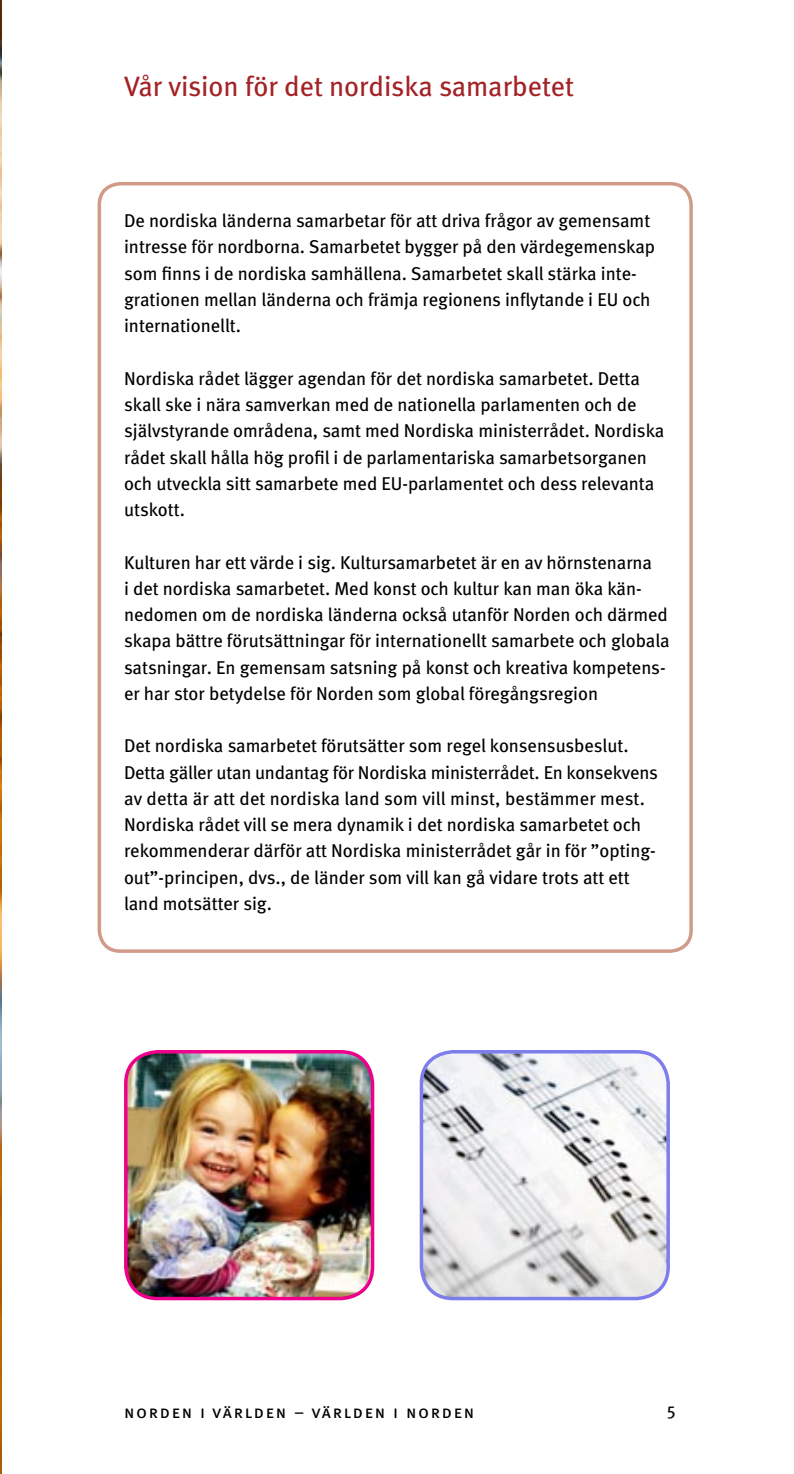
<style>
.page{position:relative;width:794px;height:1474px;background:#fff}
.page>*{position:absolute;margin:0;border:0;box-sizing:border-box;transform-origin:0 0}
.t1{font:28px "Meta Book LF";color:#a32327}
.t2{font:18.55px/26.2px "Meta Book LF";color:#000}
.t3{font:17.5px "Meta Book LF Caps";letter-spacing:.1em;color:#000}
.t4{font:17.5px "Meta Book LF";color:#000}
</style>
<div class="page">
<img style="left:0;top:0;width:2px;height:1473px">
<img style="left:126px;top:1051px;width:246px;height:247px">
<div style="left:124px;top:1050px;width:250px;height:250px;border:3px solid #ec008c;border-radius:32px"></div>
<img style="left:421px;top:1051px;width:247px;height:247px">
<div style="left:420px;top:1050px;width:250px;height:250px;border:3px solid #7d7deb;border-radius:32px"></div>
<div style="left:98px;top:182px;width:595px;height:770px;border:4px solid #d19a89;border-radius:21px"></div>
<h1 class="t1" style="left:124px;top:70px;width:451px">Vår vision för det nordiska samarbetet</h1>
<p class="t2" style="left:124px;top:207px;width:532px">De nordiska länderna samarbetar för att driva frågor av gemensamt intresse för nordborna. Samarbetet bygger på den värdegemenskap som finns i de nordiska samhällena. Samarbetet skall stärka inte&shy;grationen mellan länderna och främja regionens inflytande i EU och internationellt.</p>
<p class="t2" style="left:124px;top:365px;width:542px">Nordiska rådet lägger agendan för det nordiska samarbetet. Detta skall ske i nära samverkan med de nationella parlamenten och de självstyrande områdena, samt med Nordiska ministerrådet. Nordiska rådet skall hålla hög profil i de parlamentariska samarbetsorganen och utveckla sitt samarbete med EU-parlamentet och dess relevanta utskott.</p>
<p class="t2" style="left:124px;top:549px;width:547px">Kulturen har ett värde i sig. Kultursamarbetet är en av hörnstenarna<br>i det nordiska samarbetet. Med konst och kultur kan man öka kän&shy;nedomen om de nordiska länderna också utanför Norden och därmed skapa bättre förutsättningar för internationellt samarbete och globala satsningar. En gemensam satsning på konst och kreativa kompetens&shy;er har stor betydelse för Norden som global föregångsregion</p>
<p class="t2" style="left:124px;top:732px;width:535px">Det nordiska samarbetet förutsätter som regel konsensusbeslut.<br>Detta gäller utan undantag för Nordiska ministerrådet. En konsekvens av detta är att det nordiska land som vill minst, bestämmer mest.<br>Nordiska rådet vill se mera dynamik i det nordiska samarbetet och rekommenderar därför att Nordiska ministerrådet går in för ”opting&shy;out”-principen, dvs., de länder som vill kan gå vidare trots att ett land motsätter sig.</p>
<p class="t3" style="left:124px;top:1401px;width:351px">norden i världen – världen i norden</p>
<p class="t4" style="left:666px;top:1401px;width:11px">5</p>
</div>
